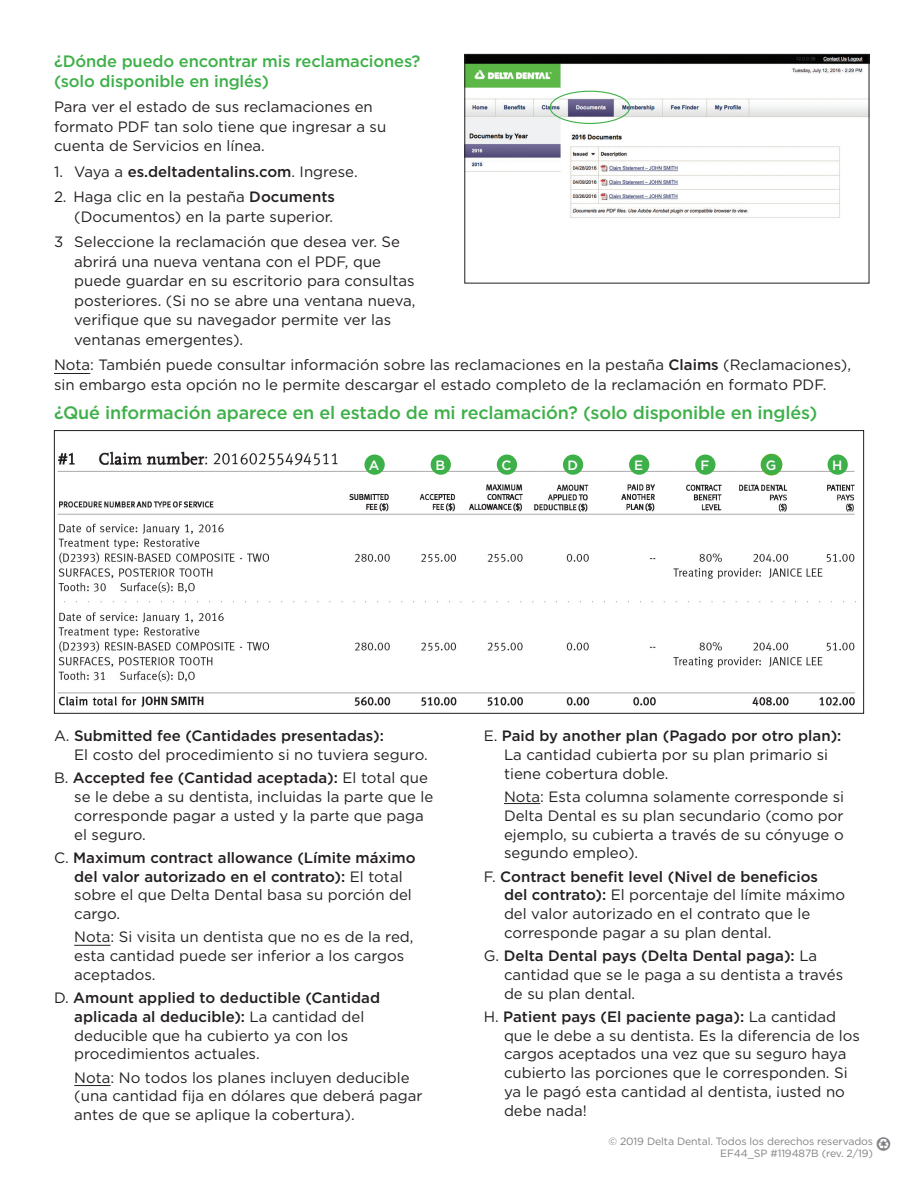
<style>
.page{position:relative;width:918px;height:1188px;background:#fff}
.page>*{position:absolute;margin:0;border:0;box-sizing:border-box;transform-origin:0 0}
.SubHead{font:500 18px "Gotham";letter-spacing:-.01em;color:#3eb049}
.SubHead-2{font:500 16.5px/19.5px "Gotham";letter-spacing:-.01em;color:#3eb049}
.Numbered_Bullets{font:15px/18.8px "Gotham";color:#231f20}
.Numbered_Bullets-2{font:500 15px/18.8px "Gotham";color:#231f20}
.SubHead-3{font:500 13.5px "Gotham";color:#fff}
.SubHead-4{font:10.5px "Gotham";letter-spacing:-.01em;color:#808285}
.s1{font-weight:400}
.s2{font-weight:500}
.s3{font-family:"Recycle";font-size:13.5px}
</style>
<div class="page">
<hr style="left:54px;top:373px;width:36px;height:1px;background:#231f20">
<hr style="left:74px;top:945px;width:37px;height:1px;background:#231f20">
<hr style="left:74px;top:1085px;width:37px;height:1px;background:#231f20">
<hr style="left:504px;top:803px;width:36px;height:1px;background:#231f20">
<img style="left:57px;top:451px;width:799px;height:256px">
<div style="left:364px;top:454px;width:21px;height:21px;background:#3eb049;border-radius:50%"></div>
<div style="left:431px;top:454px;width:20px;height:21px;background:#3eb049;border-radius:50%"></div>
<div style="left:497px;top:454px;width:20px;height:21px;background:#3eb049;border-radius:50%"></div>
<div style="left:563px;top:454px;width:20px;height:21px;background:#3eb049;border-radius:50%"></div>
<div style="left:629px;top:454px;width:20px;height:21px;background:#3eb049;border-radius:50%"></div>
<div style="left:695px;top:454px;width:21px;height:21px;background:#3eb049;border-radius:50%"></div>
<div style="left:761px;top:454px;width:21px;height:21px;background:#3eb049;border-radius:50%"></div>
<div style="left:761px;top:454px;width:21px;height:22px;border:2px solid #4fad2f;border-radius:50%"></div>
<div style="left:828px;top:454px;width:20px;height:21px;background:#3eb049;border-radius:50%"></div>
<img style="left:466px;top:56px;width:401px;height:162px">
<div style="left:464px;top:54px;width:405px;height:230px;border:1px solid #231f20"></div>
<div style="left:550px;top:91px;width:80px;height:33px;border:1px solid #3eb049;border-radius:50%"></div>
<p class="SubHead-2" style="left:54px;top:51px;width:368px">¿Dónde puedo encontrar mis reclamaciones? (solo disponible en inglés)</p>
<p class="Numbered_Bullets" style="left:54px;top:97px;width:334px;line-height:19.5px">Para ver el estado de sus reclamaciones en formato PDF tan solo tiene que ingresar a su cuenta de Servicios en línea.</p>
<p class="Numbered_Bullets-2" style="left:54px;top:162px;width:305px"><span class="s1">1. Vaya a</span> es.deltadentalins.com<span class="s1">. Ingrese.</span></p>
<p class="Numbered_Bullets" style="left:54px;top:187px;width:283px;line-height:19.5px;text-align:right">2. Haga clic en la pestaña <span class="s2">Documents </span>(Documentos) en la parte superior.</p>
<p class="Numbered_Bullets" style="left:74px;top:232px;width:343px;line-height:19.5px;text-indent:-20px">3 Seleccione la reclamación que desea ver. Se abrirá una nueva ventana con el PDF, que puede guardar en su escritorio para consultas posteriores. (Si no se abre una ventana nueva, verifique que su navegador permite ver las ventanas emergentes).</p>
<p class="Numbered_Bullets" style="left:54px;top:355px;width:799px;line-height:19.5px">Nota: También puede consultar información sobre las reclamaciones en la pestaña <span class="s2">Claims</span> (Reclamaciones), sin embargo esta opción no le permite descargar el estado completo de la reclamación en formato PDF.</p>
<p class="SubHead" style="left:54px;top:401px;width:765px">¿Qué información aparece en el estado de mi reclamación? (solo disponible en inglés)</p>
<p class="SubHead-3" style="left:369px;top:456px;width:12px">A</p>
<p class="SubHead-3" style="left:436px;top:456px;width:11px">B</p>
<p class="SubHead-3" style="left:502px;top:456px;width:11px">C</p>
<p class="SubHead-3" style="left:567px;top:456px;width:12px">D</p>
<p class="SubHead-3" style="left:634px;top:456px;width:11px">E</p>
<p class="SubHead-3" style="left:701px;top:456px;width:10px">F</p>
<p class="SubHead-3" style="left:766px;top:456px;width:12px">G</p>
<p class="SubHead-3" style="left:832px;top:456px;width:12px">H</p>
<p class="Numbered_Bullets" style="left:74px;top:726px;width:355px;text-indent:-20px">A. <span class="s2">Submitted fee (Cantidades presentadas):<br></span>El costo del procedimiento si no tuviera seguro.</p>
<p class="Numbered_Bullets" style="left:74px;top:768px;width:361px;text-indent:-20px">B. <span class="s2">Accepted fee (Cantidad aceptada):</span> El total que se le debe a su dentista, incluidas la parte que le corresponde pagar a usted y la parte que paga el seguro.</p>
<p class="Numbered_Bullets-2" style="left:74px;top:848px;width:343px;text-indent:-20px"><span class="s1">C.</span> Maximum contract allowance (Límite máximo del valor autorizado en el contrato): <span class="s1">El total sobre el que Delta Dental basa su porción del cargo.</span></p>
<p class="Numbered_Bullets" style="left:74px;top:927px;width:341px">Nota: Si visita un dentista que no es de la red, esta cantidad puede ser inferior a los cargos aceptados.</p>
<p class="Numbered_Bullets" style="left:74px;top:988px;width:307px;text-indent:-20px">D. <span class="s2">Amount applied to deductible (Cantidad aplicada al deducible):</span> La cantidad del deducible que ha cubierto ya con los procedimientos actuales.</p>
<p class="Numbered_Bullets" style="left:74px;top:1068px;width:350px">Nota: No todos los planes incluyen deducible (una cantidad fija en dólares que deberá pagar antes de que se aplique la cobertura).</p>
<p class="Numbered_Bullets" style="left:504px;top:726px;width:339px;text-indent:-20px">E. <span class="s2">Paid by another plan (Pagado por otro plan):<br></span>La cantidad cubierta por su plan primario si tiene cobertura doble.</p>
<p class="Numbered_Bullets" style="left:504px;top:787px;width:342px;text-align:justify">Nota: Esta columna solamente corresponde si Delta Dental es su plan secundario (como por ejemplo, su cubierta a través de su cónyuge o segundo empleo).</p>
<p class="Numbered_Bullets" style="left:504px;top:867px;width:343px;text-indent:-20px">F. <span class="s2">Contract benefit level (Nivel de beneficios del contrato):</span> El porcentaje del límite máximo del valor autorizado en el contrato que le corresponde pagar a su plan dental.</p>
<p class="Numbered_Bullets" style="left:504px;top:946px;width:341px;text-indent:-20px">G. <span class="s2">Delta Dental pays (Delta Dental paga):</span> La cantidad que se le paga a su dentista a través de su plan dental.</p>
<p class="Numbered_Bullets" style="left:504px;top:1007px;width:358px;text-indent:-20px">H. <span class="s2">Patient pays (El paciente paga):</span> La cantidad que le debe a su dentista. Es la diferencia de los cargos aceptados una vez que su seguro haya cubierto las porciones que le corresponden. Si ya le pagó esta cantidad al dentista, ¡usted no debe nada!</p>
<p class="SubHead-4" style="left:608px;top:1134px;width:284px">© 2019 Delta Dental. Todos los derechos reservados <span class="s3">E</span></p>
<p class="SubHead-4" style="left:720px;top:1146px;width:154px">EF44_SP #119487B (rev. 2/19)</p>
</div>
